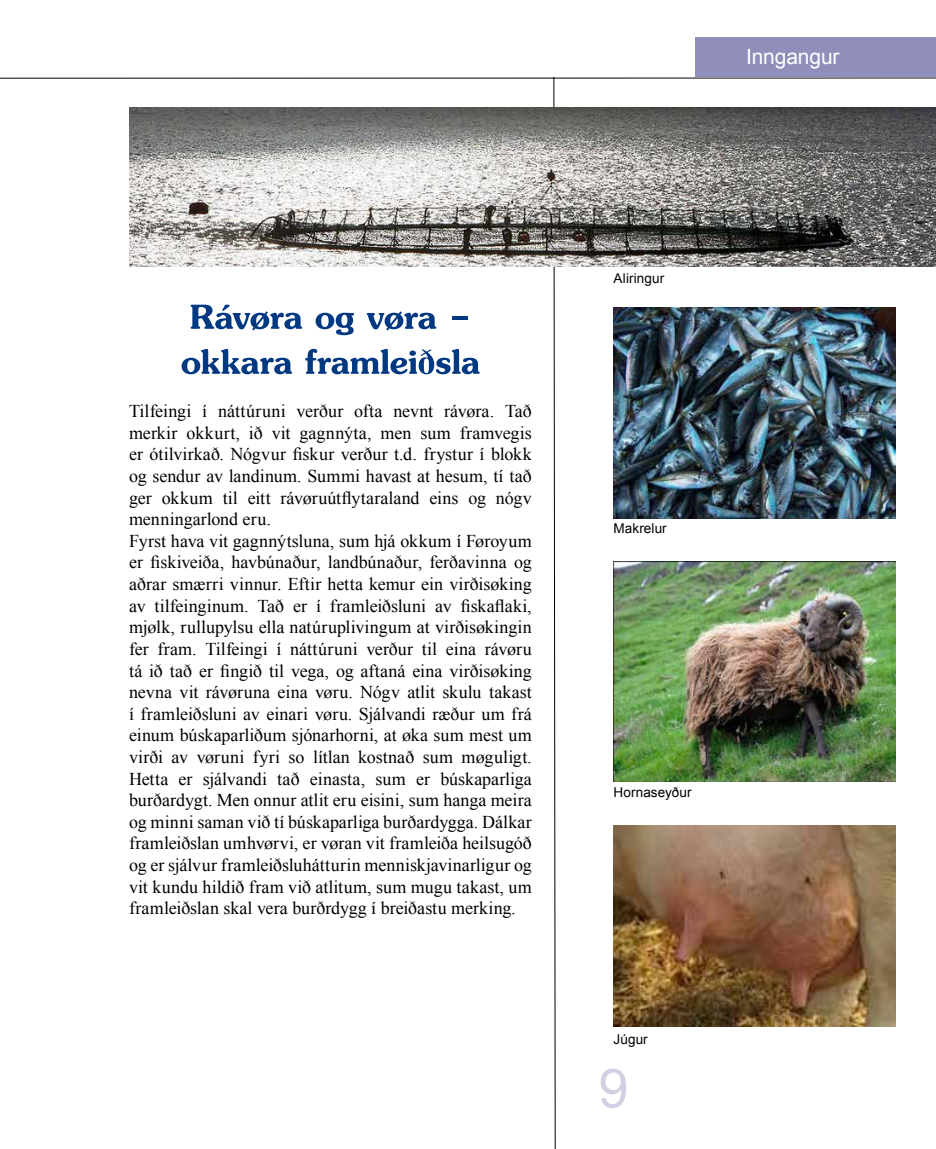
<style>
.page{position:relative;width:936px;height:1149px;background:#fff}
.page>*{position:absolute;margin:0;border:0;box-sizing:border-box;transform-origin:0 0}
.t1{font:54px/45px "Jasmine UPC Bold";letter-spacing:-.005em;color:#003882}
.t2{font:54px "Arial";color:#d1cfe2}
.t3{font:21px "Arial";letter-spacing:-.01em;color:#fff}
.t4{font:18px/21.6px "Times New Roman";color:#000}
.t5{font:13.5px "Arial";letter-spacing:.005em;color:#000}
</style>
<div class="page">
<div style="left:695px;top:37px;width:240px;height:40px;background:#908eba"></div>
<hr style="left:0;top:78px;width:935px;height:1px;background:#000">
<svg style="left:553px;top:76px;width:2px;height:1072px"></svg>
<img style="left:129px;top:108px;width:806px;height:158px">
<img style="left:613px;top:307px;width:282px;height:211px">
<img style="left:613px;top:561px;width:282px;height:220px">
<img style="left:613px;top:825px;width:282px;height:201px">
<p class="t3" style="left:746px;top:42px;width:95px">Inngangur</p>
<h1 class="t1" style="left:181px;top:289px;width:301px">Rávøra og vøra - okkara framleiðsla</h1>
<p class="t4" style="left:129px;top:399px;width:404px">Tilfeingi í náttúruni verður ofta nevnt rávøra. Tað merkir okkurt, ið vit gagnnýta, men sum framvegis er ótilvirkað. Nógvur fiskur verður t.d. frystur í blokk og sendur av landinum. Summi havast at hesum, tí tað ger okkum til eitt rávøruútflytaraland eins og nógv menningarlond eru.<br>Fyrst hava vit gagnnýtsluna, sum hjá okkum í Føroyum er fiskiveiða, havbúnaður, landbúnaður, ferðavinna og aðrar smærri vinnur. Eftir hetta kemur ein virðisøking av tilfeinginum. Tað er í framleiðsluni av fiskaflaki, mjølk, rullupylsu ella natúruplivingum at virðisøkingin fer fram. Tilfeingi í náttúruni verður til eina rávøru tá ið tað er fingið til vega, og aftaná eina virðisøking nevna vit rávøruna eina vøru. Nógv atlit skulu takast í framleiðsluni av einari vøru. Sjálvandi ræður um frá einum búskaparliðum sjónarhorni, at øka sum mest um virði av vøruni fyri so lítlan kostnað sum møguligt.<br>Hetta er sjálvandi tað einasta, sum er búskaparliga burðardygt. Men onnur atlit eru eisini, sum hanga meira og minni saman við tí búskaparliga burðardygga. Dálkar framleiðslan umhvørvi, er vøran vit framleiða heilsugóð og er sjálvur framleiðsluhátturin menniskjavinarligur og vit kundu hildið fram við atlitum, sum mugu takast, um framleiðslan skal vera burðrdygg í breiðastu merking.</p>
<p class="t5" style="left:613px;top:268px;width:52px">Aliringur</p>
<p class="t5" style="left:613px;top:519px;width:55px">Makrelur</p>
<p class="t5" style="left:613px;top:782px;width:80px">Hornaseyður</p>
<p class="t5" style="left:613px;top:1029px;width:36px">Júgur</p>
<h1 class="t2" style="left:598px;top:1050px;width:32px">9</h1>
</div>
